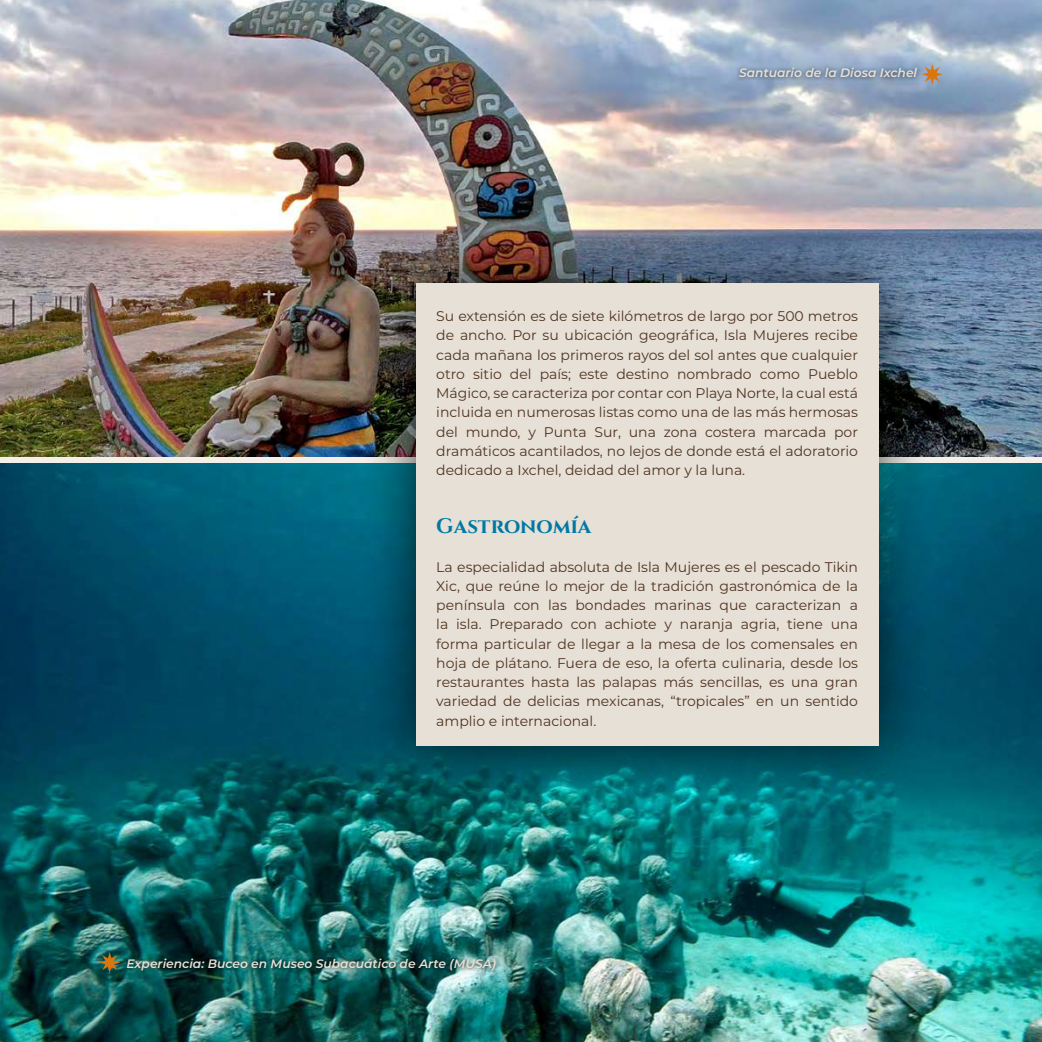
<style>
.page{position:relative;width:1042px;height:1042px;background:#fff}
.page>*{position:absolute;margin:0;border:0;box-sizing:border-box;transform-origin:0 0}
.t1{font:700 21px "Cinzel";letter-spacing:-.005em;color:#0078a3}
.t2{font:14px/19.2px "Montserrat";color:#513422;text-align:justify}
.t3{font:italic 600 12.25px "Montserrat";color:#e6e0d6}
</style>
<div class="page">
<img style="left:0;top:0;width:1042px;height:457px">
<img style="left:0;top:463px;width:1042px;height:579px">
<div style="left:360px;top:228px;width:574px;height:574px;background:#000;opacity:.74"></div>
<div style="left:416px;top:283px;width:462px;height:463px;background:#e6e0d6"></div>
<svg style="left:99px;top:952px;width:21px;height:21px"></svg>
<svg style="left:922px;top:64px;width:21px;height:21px"></svg>
<div style="left:123px;top:954px;width:377px;height:21px;background:#000;opacity:.75"></div>
<div style="left:735px;top:64px;width:187px;height:18px;background:#000;opacity:.5"></div>
<p class="t3" style="left:739px;top:64px;width:180px">Santuario de la Diosa Ixchel</p>
<p class="t2" style="left:436px;top:306px;width:423px">Su extensión es de siete kilómetros de largo por 500 metros de ancho. Por su ubicación geográfica, Isla Mujeres recibe cada mañana los primeros rayos del sol antes que cualquier otro sitio del país; este destino nombrado como Pueblo Mágico, se caracteriza por contar con Playa Norte, la cual está incluida en numerosas listas como una de las más hermosas del mundo, y Punta Sur, una zona costera marcada por dramáticos acantilados, no lejos de donde está el adoratorio dedicado a Ixchel, deidad del amor y la luna.</p>
<h1 class="t1" style="left:436px;top:513px;width:157px">Gastronomía</h1>
<p class="t2" style="left:436px;top:556px;width:423px">La especialidad absoluta de Isla Mujeres es el pescado Tikin Xic, que reúne lo mejor de la tradición gastronómica de la península con las bondades marinas que caracterizan a la isla. Preparado con achiote y naranja agria, tiene una forma particular de llegar a la mesa de los comensales en hoja de plátano. Fuera de eso, la oferta culinaria, desde los restaurantes hasta las palapas más sencillas, es una gran variedad de delicias mexicanas, “tropicales” en un sentido amplio e internacional.</p>
<p class="t3" style="left:126px;top:955px;width:371px">Experiencia: Buceo en Museo Subacuático de Arte (MUSA)</p>
</div>
